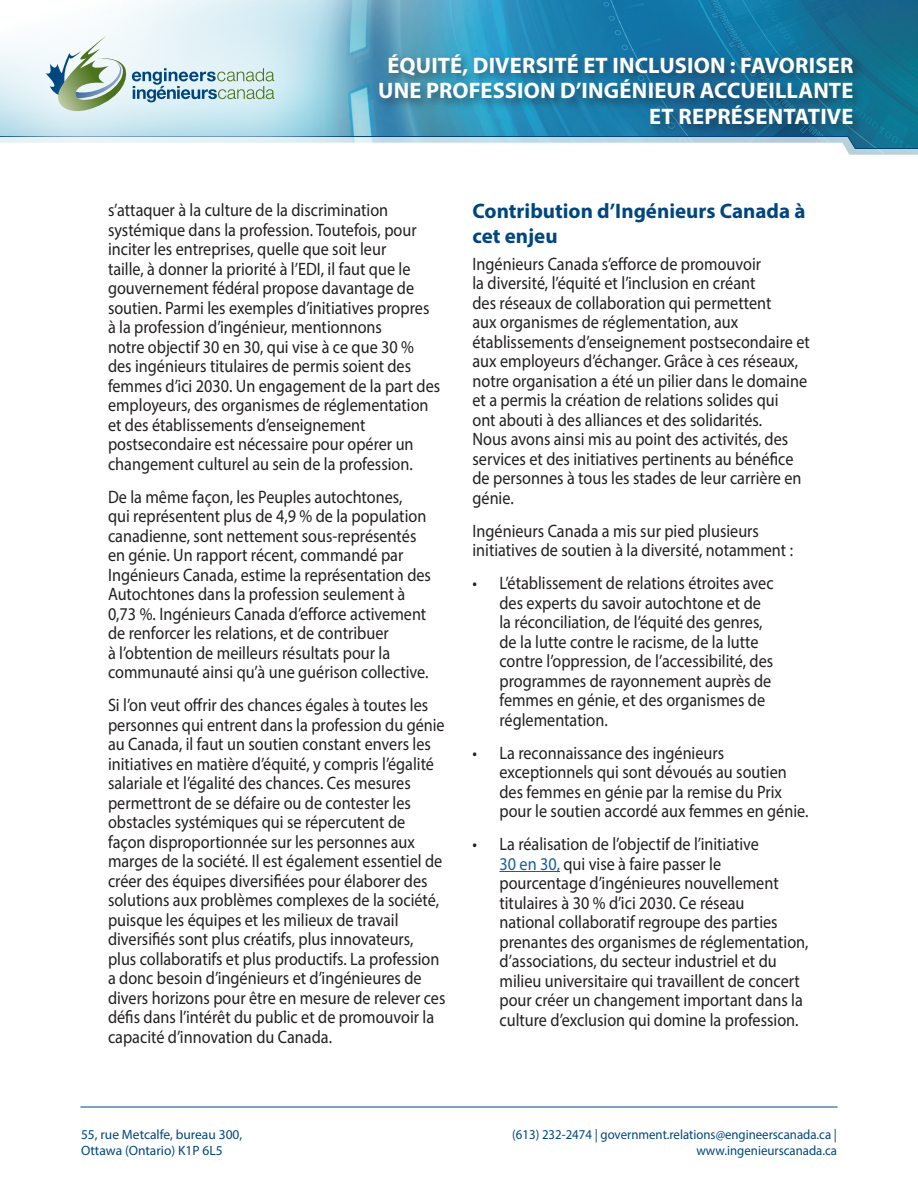
<style>
.page{position:relative;width:918px;height:1188px;background:#fff}
.page>*{position:absolute;margin:0;border:0;box-sizing:border-box;transform-origin:0 0}
.t1{font:700 22.5px/25.5px "Myriad Pro";letter-spacing:.005em;color:#fff;text-align:right}
.Title_1{font:700 21px/25.2px "Myriad Pro";color:#00467e}
.Body{font:18px/19.5px "Myriad Pro";color:#231f20;scale:.9 1}
.t2{font:13.5px/16.2px "Myriad Pro";color:#00467e;text-align:right;scale:.95 1}
.t3{font:13.5px/16.2px "Myriad Pro";color:#00467e}
.s1{color:#175d9e}
</style>
<div class="page">
<img style="left:80px;top:0;width:838px;height:1107px">
<svg style="left:80px;top:176px;width:795px;height:80px"></svg>
<svg style="left:850px;top:235px;width:68px;height:117px"></svg>
<svg style="left:382px;top:136px;width:536px;height:40px"></svg>
<hr style="left:500px;top:871px;width:60px;height:1px;background:#175d9e">
<div style="left:0;top:0;width:382px;height:219px;background:#fff;opacity:.75"></div>
<svg style="left:45px;top:36px;width:229px;height:78px;background:#c3d8d9"></svg>
<hr style="left:80px;top:1107px;width:758px;height:1px;background:#00467e">
<div style="left:376px;top:50px;width:490px;height:87px;background:#231f20;opacity:.52"></div>
<p class="t1" style="left:378px;top:52px;width:477px">ÉQUITÉ, DIVERSITÉ ET INCLUSION : FAVORISER<br>UNE PROFESSION D’INGÉNIEUR ACCUEILLANTE<br>ET REPRÉSENTATIVE</p>
<p class="Body" style="left:108px;top:200px;width:371px">s’attaquer à la culture de la discrimination systémique dans la profession. Toutefois, pour inciter les entreprises, quelle que soit leur<br>taille, à donner la priorité à l’EDI, il faut que le gouvernement fédéral propose davantage de soutien. Parmi les exemples d’initiatives propres à la profession d’ingénieur, mentionnons<br>notre objectif 30 en 30, qui vise à ce que 30 % des ingénieurs titulaires de permis soient des femmes d’ici 2030. Un engagement de la part des employeurs, des organismes de réglementation et des établissements d’enseignement postsecondaire est nécessaire pour opérer un changement culturel au sein de la profession.</p>
<p class="Body" style="left:108px;top:486px;width:360px">De la même façon, les Peuples autochtones,<br>qui représentent plus de 4,9 % de la population canadienne, sont nettement sous-représentés en génie. Un rapport récent, commandé par Ingénieurs Canada, estime la représentation des Autochtones dans la profession seulement à 0,73 %. Ingénieurs Canada d’efforce activement de renforcer les relations, et de contribuer<br>à l’obtention de meilleurs résultats pour la communauté ainsi qu’à une guérison collective.</p>
<p class="Body" style="left:108px;top:695px;width:376px">Si l’on veut offrir des chances égales à toutes les personnes qui entrent dans la profession du génie au Canada, il faut un soutien constant envers les initiatives en matière d’équité, y compris l’égalité salariale et l’égalité des chances. Ces mesures permettront de se défaire ou de contester les obstacles systémiques qui se répercutent de façon disproportionnée sur les personnes aux marges de la société. Il est également essentiel de créer des équipes diversifiées pour élaborer des solutions aux problèmes complexes de la société, puisque les équipes et les milieux de travail diversifiés sont plus créatifs, plus innovateurs, plus collaboratifs et plus productifs. La profession a donc besoin d’ingénieurs et d’ingénieures de divers horizons pour être en mesure de relever ces défis dans l’intérêt du public et de promouvoir la capacité d’innovation du Canada.</p>
<p class="Title_1" style="left:472px;top:198px;width:334px">Contribution d’Ingénieurs Canada à cet enjeu</p>
<p class="Body" style="left:472px;top:254px;width:376px">Ingénieurs Canada s’efforce de promouvoir<br>la diversité, l’équité et l’inclusion en créant<br>des réseaux de collaboration qui permettent<br>aux organismes de réglementation, aux établissements d’enseignement postsecondaire et aux employeurs d’échanger. Grâce à ces réseaux, notre organisation a été un pilier dans le domaine et a permis la création de relations solides qui<br>ont abouti à des alliances et des solidarités.<br>Nous avons ainsi mis au point des activités, des services et des initiatives pertinents au bénéfice de personnes à tous les stades de leur carrière en génie.</p>
<p class="Body" style="left:472px;top:521px;width:358px">Ingénieurs Canada a mis sur pied plusieurs initiatives de soutien à la diversité, notamment :</p>
<p class="Body" style="left:500px;top:573px;width:306px;text-indent:-27px">• L’établissement de relations étroites avec des experts du savoir autochtone et de la réconciliation, de l’équité des genres, de la lutte contre le racisme, de la lutte contre l’oppression, de l’accessibilité, des programmes de rayonnement auprès de femmes en génie, et des organismes de réglementation.</p>
<p class="Body" style="left:500px;top:743px;width:345px;text-indent:-27px">• La reconnaissance des ingénieurs exceptionnels qui sont dévoués au soutien des femmes en génie par la remise du Prix pour le soutien accordé aux femmes en génie.</p>
<p class="Body" style="left:500px;top:834px;width:345px;text-indent:-27px">• La réalisation de l’objectif de l’initiative<br><span class="s1">30 en 30,</span> qui vise à faire passer le pourcentage d’ingénieures nouvellement titulaires à 30 % d’ici 2030. Ce réseau<br>national collaboratif regroupe des parties prenantes des organismes de réglementation, d’associations, du secteur industriel et du milieu universitaire qui travaillent de concert pour créer un changement important dans la culture d’exclusion qui domine la profession.</p>
<p class="t3" style="left:81px;top:1126px;width:163px">55, rue Metcalfe, bureau 300,<br>Ottawa (Ontario) K1P 6L5</p>
<p class="t2" style="left:512px;top:1126px;width:343px">(613) 232-2474 | government.relations@engineerscanada.ca | www.ingenieurscanada.ca</p>
</div>
